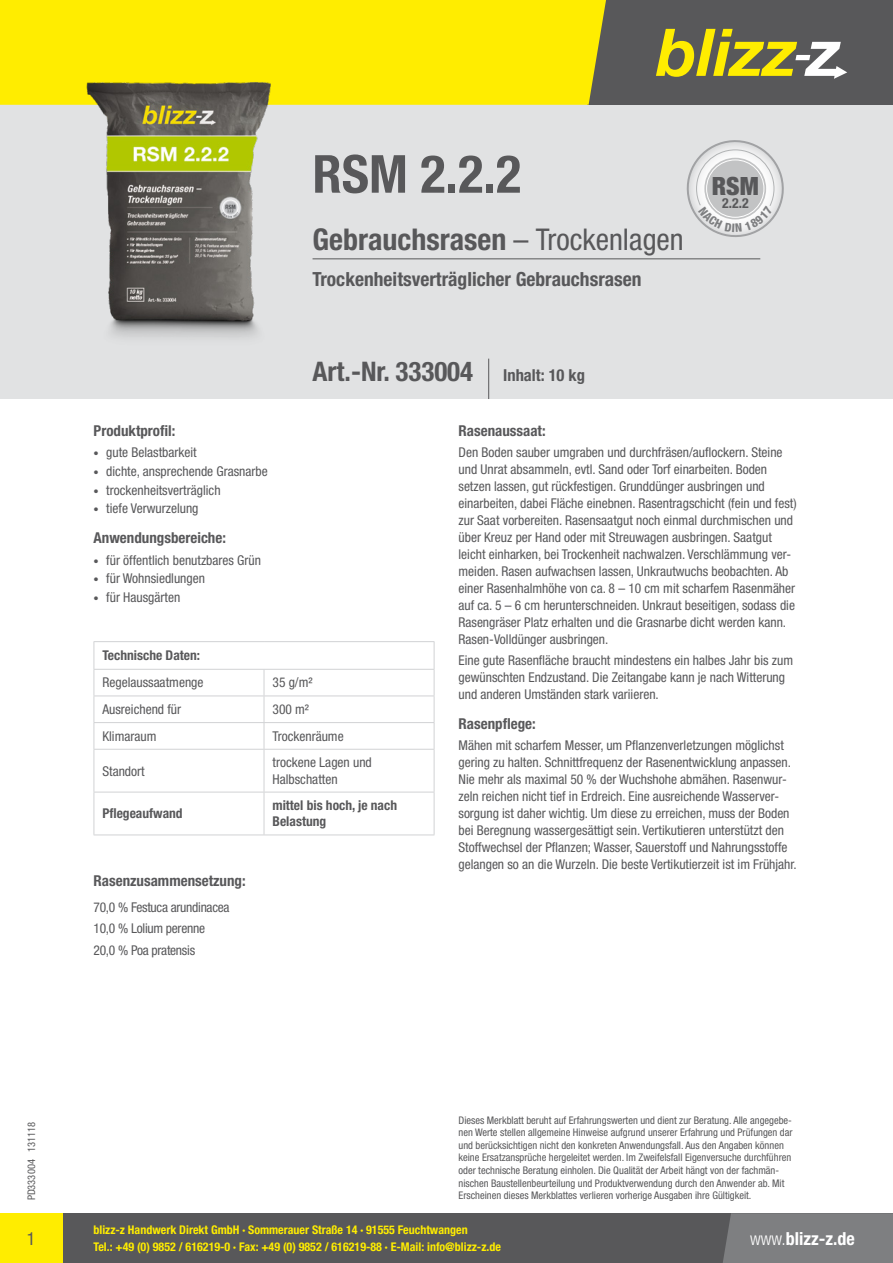
<style>
.page{position:relative;width:893px;height:1263px;background:#fff}
.page>*{position:absolute;margin:0;border:0;box-sizing:border-box;transform-origin:0 0}
.t1{font:700 condensed 52.5px "Helvetica Neue LT Pro";color:#58585a}
.t2{font:700 condensed 30px "Helvetica Neue LT Pro";color:#58585a}
.t3{font:700 condensed 27px "Helvetica Neue LT Pro";color:#58585a}
.t4{font:900 condensed 25.2px "Helvetica Neue LT Pro";color:#58585a}
.t5{font:700 condensed 19.5px "Helvetica Neue LT Pro";color:#58585a}
.t6{font:700 condensed 18px "Helvetica Neue LT Pro";color:#fff}
.t7{font:condensed 18px "Helvetica Neue LT Pro";color:#58585a}
.t8{font:700 condensed 15px "Helvetica Neue LT Pro";color:#58585a}
.t9{font:700 condensed 13.8px "Helvetica Neue LT Pro";color:#58585a}
.t10{font:condensed 13.5px/17px "Helvetica Neue LT Pro";color:#58585a}
.t11{font:condensed 13.5px/21.5px "Helvetica Neue LT Pro";letter-spacing:-.02em;color:#58585a}
.t12{font:700 condensed 13.5px/16.2px "Helvetica Neue LT Pro";color:#58585a}
.t13{font:700 condensed 12px/16.5px "Helvetica Neue LT Pro";color:#ffed00}
.t14{font:condensed 10.5px/12.6px "Helvetica Neue LT Pro";color:#58585a}
.s1{font-weight:400}
.s2{font-size:16.5px}
.s3{font-size:10.5px}
.s4{font-weight:300}
</style>
<div class="page">
<div style="left:0;top:1213px;width:893px;height:50px;background:#58585a"></div>
<div style="left:0;top:80px;width:893px;height:319px;background:#e1e2e3"></div>
<div style="left:588px;top:0;width:305px;height:105px;background:#58585a"></div>
<div style="left:0;top:0;width:606px;height:105px;background:#ffed00"></div>
<hr style="left:313px;top:258px;width:447px;height:1px;background:#58585a">
<hr style="left:488px;top:359px;width:1px;height:40px;background:#58585a">
<div style="left:723px;top:1213px;width:170px;height:50px;background:#7e7f81"></div>
<div style="left:0;top:1213px;width:63px;height:50px;background:#ffed00"></div>
<svg style="left:656px;top:29px;width:191px;height:50px"></svg>
<hr style="left:94px;top:641px;width:170px;height:1px;background:#d1d2d4">
<hr style="left:264px;top:641px;width:170px;height:1px;background:#d1d2d4">
<hr style="left:94px;top:669px;width:170px;height:1px;background:#d1d2d4">
<hr style="left:264px;top:669px;width:170px;height:1px;background:#d1d2d4">
<hr style="left:94px;top:695px;width:170px;height:1px;background:#d1d2d4">
<hr style="left:264px;top:695px;width:170px;height:1px;background:#d1d2d4">
<hr style="left:94px;top:722px;width:170px;height:1px;background:#d1d2d4">
<svg style="left:94px;top:642px;width:1px;height:107px"></svg>
<hr style="left:264px;top:722px;width:170px;height:1px;background:#d1d2d4">
<svg style="left:264px;top:670px;width:1px;height:79px"></svg>
<svg style="left:434px;top:642px;width:1px;height:107px"></svg>
<hr style="left:94px;top:749px;width:170px;height:1px;background:#d1d2d4">
<hr style="left:94px;top:750px;width:1px;height:42px;background:#d1d2d4">
<hr style="left:264px;top:749px;width:170px;height:1px;background:#d1d2d4">
<hr style="left:264px;top:750px;width:1px;height:42px;background:#d1d2d4">
<hr style="left:434px;top:750px;width:1px;height:42px;background:#d1d2d4">
<hr style="left:94px;top:792px;width:170px;height:1px;background:#d1d2d4">
<hr style="left:94px;top:792px;width:1px;height:42px;background:#d1d2d4">
<hr style="left:264px;top:792px;width:170px;height:1px;background:#d1d2d4">
<hr style="left:264px;top:792px;width:1px;height:42px;background:#d1d2d4">
<hr style="left:434px;top:792px;width:1px;height:42px;background:#d1d2d4">
<hr style="left:94px;top:834px;width:170px;height:1px;background:#d1d2d4">
<hr style="left:264px;top:834px;width:170px;height:1px;background:#d1d2d4">
<img style="left:85px;top:38px;width:190px;height:300px">
<svg style="left:686px;top:140px;width:98px;height:97px"></svg>
<h1 class="t1" style="left:313px;top:143px;width:210px">RSM 2.2.2</h1>
<h2 class="t2" style="left:313px;top:221px;width:373px">Gebrauchsrasen <span class="s1">– Trockenlagen</span></h2>
<h3 class="t5" style="left:313px;top:267px;width:331px">Trockenheitsverträglicher Gebrauchsrasen</h3>
<h3 class="t3" style="left:313px;top:355px;width:274px">Art.-Nr. 333004 <span class="s2">Inhalt: 10 kg</span></h3>
<h3 class="t4" style="left:712px;top:171px;width:49px">RSM</h3>
<p class="t9" style="left:722px;top:195px;width:28px">2.2.2</p>
<p class="t8" style="left:94px;top:422px;width:83px">Produktprofil:</p>
<p class="t10" style="left:94px;top:444px;width:105px"><span class="s3">•</span> gute Belastbarkeit</p>
<p class="t10" style="left:94px;top:463px;width:176px"><span class="s3">•</span> dichte, ansprechende Grasnarbe</p>
<p class="t10" style="left:94px;top:481px;width:129px"><span class="s3">•</span> trockenheitsverträglich</p>
<p class="t10" style="left:94px;top:500px;width:106px"><span class="s3">•</span> tiefe Verwurzelung</p>
<p class="t8" style="left:94px;top:529px;width:134px">Anwendungsbereiche:</p>
<p class="t10" style="left:94px;top:551px;width:169px"><span class="s3">•</span> für öffentlich benutzbares Grün</p>
<p class="t10" style="left:94px;top:570px;width:113px"><span class="s3">•</span> für Wohnsiedlungen</p>
<p class="t10" style="left:94px;top:588px;width:88px"><span class="s3">•</span> für Hausgärten</p>
<p class="t12" style="left:102px;top:647px;width:99px">Technische Daten:</p>
<p class="t10" style="left:102px;top:674px;width:103px">Regelaussaatmenge</p>
<p class="t10" style="left:272px;top:674px;width:42px">35 g/m²</p>
<p class="t10" style="left:102px;top:701px;width:80px">Ausreichend für</p>
<p class="t10" style="left:272px;top:701px;width:38px">300 m²</p>
<p class="t10" style="left:102px;top:727px;width:55px">Klimaraum</p>
<p class="t10" style="left:272px;top:727px;width:73px">Trockenräume</p>
<p class="t10" style="left:102px;top:762px;width:44px">Standort</p>
<p class="t10" style="left:272px;top:754px;width:101px;line-height:16.2px">trockene Lagen und<br>Halbschatten</p>
<p class="t12" style="left:102px;top:805px;width:82px">Pflegeaufwand</p>
<p class="t12" style="left:272px;top:797px;width:126px">mittel bis hoch, je nach<br>Belastung</p>
<p class="t8" style="left:94px;top:872px;width:154px">Rasenzusammensetzung:</p>
<p class="t11" style="left:94px;top:896px;width:138px">70,0 % Festuca arundinacea<br>10,0 % Lolium perenne<br>20,0 % Poa pratensis</p>
<p class="t8" style="left:458px;top:422px;width:89px">Rasenaussaat:</p>
<p class="t10" style="left:458px;top:444px;width:340px">Den Boden sauber umgraben und durchfräsen/auflockern. Steine und Unrat absammeln, evtl. Sand oder Torf einarbeiten. Boden setzen lassen, gut rückfestigen. Grunddünger ausbringen und einarbeiten, dabei Fläche einebnen. Rasentragschicht (fein und fest) zur Saat vorbereiten. Rasensaatgut noch einmal durchmischen und über Kreuz per Hand oder mit Streuwagen ausbringen. Saatgut leicht einharken, bei Trockenheit nachwalzen. Verschlämmung ver&shy;meiden. Rasen aufwachsen lassen, Unkrautwuchs beobachten. Ab einer Rasenhalmhöhe von ca. 8 – 10 cm mit scharfem Rasenmäher auf ca. 5 – 6 cm herunterschneiden. Unkraut beseitigen, sodass die Rasengräser Platz erhalten und die Grasnarbe dicht werden kann.<br>Rasen-Volldünger ausbringen.</p>
<p class="t10" style="left:458px;top:651px;width:336px">Eine gute Rasenfläche braucht mindestens ein halbes Jahr bis zum gewünschten Endzustand. Die Zeitangabe kann je nach Witterung und anderen Umständen stark variieren.</p>
<p class="t8" style="left:458px;top:714px;width:79px">Rasenpflege:</p>
<p class="t10" style="left:458px;top:736px;width:340px">Mähen mit scharfem Messer, um Pflanzenverletzungen möglichst gering zu halten. Schnittfrequenz der Rasenentwicklung anpassen.<br>Nie mehr als maximal 50 % der Wuchshohe abmähen. Rasenwur&shy;zeln reichen nicht tief in Erdreich. Eine ausreichende Wasserver&shy;sorgung ist daher wichtig. Um diese zu erreichen, muss der Boden bei Beregnung wassergesättigt sein. Vertikutieren unterstützt den Stoffwechsel der Pflanzen; Wasser, Sauerstoff und Nahrungsstoffe gelangen so an die Wurzeln. Die beste Vertikutierzeit ist im Frühjahr.</p>
<p class="t14" style="left:25px;top:1200px;width:80px;rotate:-90deg">PD333004 131118</p>
<p class="t14" style="left:458px;top:1113px;width:336px">Dieses Merkblatt beruht auf Erfahrungswerten und dient zur Beratung. Alle angegebe&shy;nen Werte stellen allgemeine Hinweise aufgrund unserer Erfahrung und Prüfungen dar und berücksichtigen nicht den konkreten Anwendungsfall. Aus den Angaben können keine Ersatzansprüche hergeleitet werden. Im Zweifelsfall Eigenversuche durchführen oder technische Beratung einholen. Die Qualität der Arbeit hängt von der fachmän&shy;nischen Baustellenbeurteilung und Produktverwendung durch den Anwender ab. Mit</p>
<p class="t14" style="left:458px;top:1189px;width:294px">Erscheinen dieses Merkblattes verlieren vorherige Ausgaben ihre Gültigkeit.</p>
<p class="t13" style="left:94px;top:1222px;width:409px">blizz-z Handwerk Direkt GmbH · Sommerauer Straße 14 · 91555 Feuchtwangen<br>Tel.: +49 (0) 9852 / 616219-0 · Fax: +49 (0) 9852 / 616219-88 · E-Mail: info@blizz-z.de</p>
<h3 class="t7" style="left:27px;top:1227px;width:10px">1</h3>
<h3 class="t6" style="left:750px;top:1227px;width:106px"><span class="s4">www.</span>blizz-z.de</h3>
</div>
